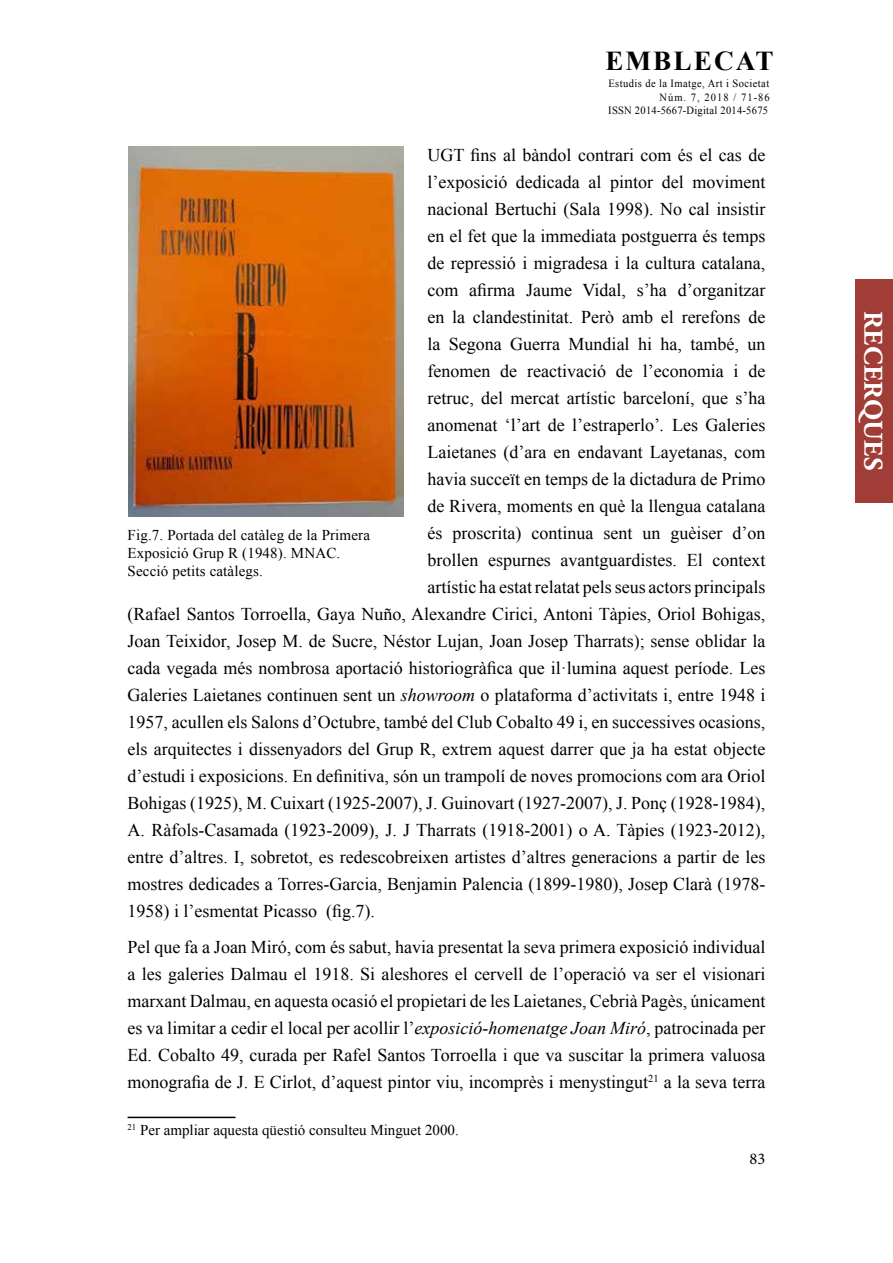
<style>
.page{position:relative;width:893px;height:1263px;background:#fff}
.page>*{position:absolute;margin:0;border:0;box-sizing:border-box;transform-origin:0 0}
.t1{font:700 27.3px "Times New Roman";letter-spacing:.075em;color:#000}
.t2{font:700 27px "Adobe Garamond Pro";letter-spacing:.015em;color:#fff}
.t3{font:18px/27px "Times New Roman";color:#000;text-align:justify}
.t4{font:16.5px "Minion Pro";color:#000}
.t5{font:15px/18px "Times New Roman";letter-spacing:.01em;color:#000}
.t6{font:10.95px/13.5px "Times New Roman";letter-spacing:.04em;color:#000;text-align:right;scale:.95 1}
.s1{font-style:italic}
</style>
<div class="page">
<div style="left:855px;top:279px;width:38px;height:223px;background:#a03d37"></div>
<hr style="left:128px;top:1117px;width:108px;height:1px;background:#000">
<img style="left:129px;top:147px;width:275px;height:370px">
<h1 class="t1" style="left:605px;top:42px;width:170px">EMBLECAT</h1>
<p class="t6" style="left:608px;top:77px;width:171px">Estudis de la Imatge, Art i Societat<br>Núm. 7, 2018 / 71-86<br>ISSN 2014-5667-Digital 2014-5675</p>
<p class="t3" style="left:427px;top:141px;width:340px">UGT fins al bàndol contrari com és el cas de</p>
<p class="t3" style="left:427px;top:168px;width:340px">l’exposició dedicada al pintor del moviment</p>
<p class="t3" style="left:427px;top:195px;width:340px">nacional Bertuchi (Sala 1998). No cal insistir</p>
<p class="t3" style="left:427px;top:222px;width:340px">en el fet que la immediata postguerra és temps</p>
<p class="t3" style="left:427px;top:249px;width:340px">de repressió i migradesa i la cultura catalana,</p>
<p class="t3" style="left:427px;top:276px;width:340px">com afirma Jaume Vidal, s’ha d’organitzar</p>
<p class="t3" style="left:427px;top:303px;width:340px">en la clandestinitat. Però amb el rerefons de</p>
<p class="t3" style="left:427px;top:330px;width:340px">la Segona Guerra Mundial hi ha, també, un</p>
<p class="t3" style="left:427px;top:357px;width:340px">fenomen de reactivació de l’economia i de</p>
<p class="t3" style="left:427px;top:384px;width:340px">retruc, del mercat artístic barceloní, que s’ha</p>
<p class="t3" style="left:427px;top:411px;width:340px">anomenat ‘l’art de l’estraperlo’<span class="s1">.</span> Les Galeries</p>
<p class="t3" style="left:427px;top:438px;width:340px">Laietanes (d’ara en endavant Layetanas, com</p>
<p class="t3" style="left:427px;top:465px;width:340px">havia succeït en temps de la dictadura de Primo</p>
<p class="t3" style="left:427px;top:492px;width:340px">de Rivera, moments en què la llengua catalana</p>
<p class="t3" style="left:427px;top:519px;width:340px">és proscrita) continua sent un guèiser d’on</p>
<p class="t3" style="left:427px;top:546px;width:340px">brollen espurnes avantguardistes. El context</p>
<p class="t3" style="left:427px;top:573px;width:340px">artístic ha estat relatat pels seus actors principals</p>
<p class="t3" style="left:128px;top:600px;width:639px">(Rafael Santos Torroella, Gaya Nuño, Alexandre Cirici, Antoni Tàpies, Oriol Bohigas,</p>
<p class="t3" style="left:128px;top:627px;width:639px">Joan Teixidor, Josep M. de Sucre, Néstor Lujan, Joan Josep Tharrats); sense oblidar la</p>
<p class="t3" style="left:128px;top:654px;width:639px">cada vegada més nombrosa aportació historiogràfica que il·lumina aquest període. Les</p>
<p class="t3" style="left:128px;top:681px;width:639px">Galeries Laietanes continuen sent un <span class="s1">showroom</span> o plataforma d’activitats i, entre 1948 i</p>
<p class="t3" style="left:128px;top:708px;width:639px">1957, acullen els Salons d’Octubre, també del Club Cobalto 49 i, en successives ocasions,</p>
<p class="t3" style="left:128px;top:735px;width:639px">els arquitectes i dissenyadors del Grup R, extrem aquest darrer que ja ha estat objecte</p>
<p class="t3" style="left:128px;top:762px;width:639px">d’estudi i exposicions. En definitiva, són un trampolí de noves promocions com ara Oriol</p>
<p class="t3" style="left:128px;top:789px;width:639px">Bohigas (1925), M. Cuixart (1925-2007), J. Guinovart (1927-2007), J. Ponç (1928-1984),</p>
<p class="t3" style="left:128px;top:816px;width:639px">A. Ràfols-Casamada (1923-2009), J. J Tharrats (1918-2001) o A. Tàpies (1923-2012),</p>
<p class="t3" style="left:128px;top:843px;width:639px">entre d’altres. I, sobretot, es redescobreixen artistes d’altres generacions a partir de les</p>
<p class="t3" style="left:128px;top:870px;width:639px">mostres dedicades a Torres-Garcia, Benjamin Palencia (1899-1980), Josep Clarà (1978-</p>
<p class="t3" style="left:128px;top:897px;width:249px">1958) i l’esmentat Picasso (fig.7).</p>
<p class="t3" style="left:128px;top:933px;width:639px">Pel que fa a Joan Miró, com és sabut, havia presentat la seva primera exposició individual a les galeries Dalmau el 1918. Si aleshores el cervell de l’operació va ser el visionari marxant Dalmau, en aquesta ocasió el propietari de les Laietanes, Cebrià Pagès, únicament es va limitar a cedir el local per acollir l’<span class="s1">exposició-homenatge Joan Miró</span>, patrocinada per Ed. Cobalto 49, curada per Rafel Santos Torroella i que va suscitar la primera valuosa monografia de J. E Cirlot, d’aquest pintor viu, incomprès i menystingut<sup>21</sup> a la seva terra</p>
<p class="t5" style="left:128px;top:1121px;width:333px"><sup>21</sup> Per ampliar aquesta qüestió consulteu Minguet 2000.</p>
<p class="t5" style="left:128px;top:526px;width:244px">Fig.7. Portada del catàleg de la Primera<br>Exposició Grup R (1948). MNAC.<br>Secció petits catàlegs.</p>
<p class="t4" style="left:750px;top:1148px;width:17px">83</p>
<h2 class="t2" style="left:889px;top:311px;width:161px;rotate:90deg">RECERQUES</h2>
</div>
